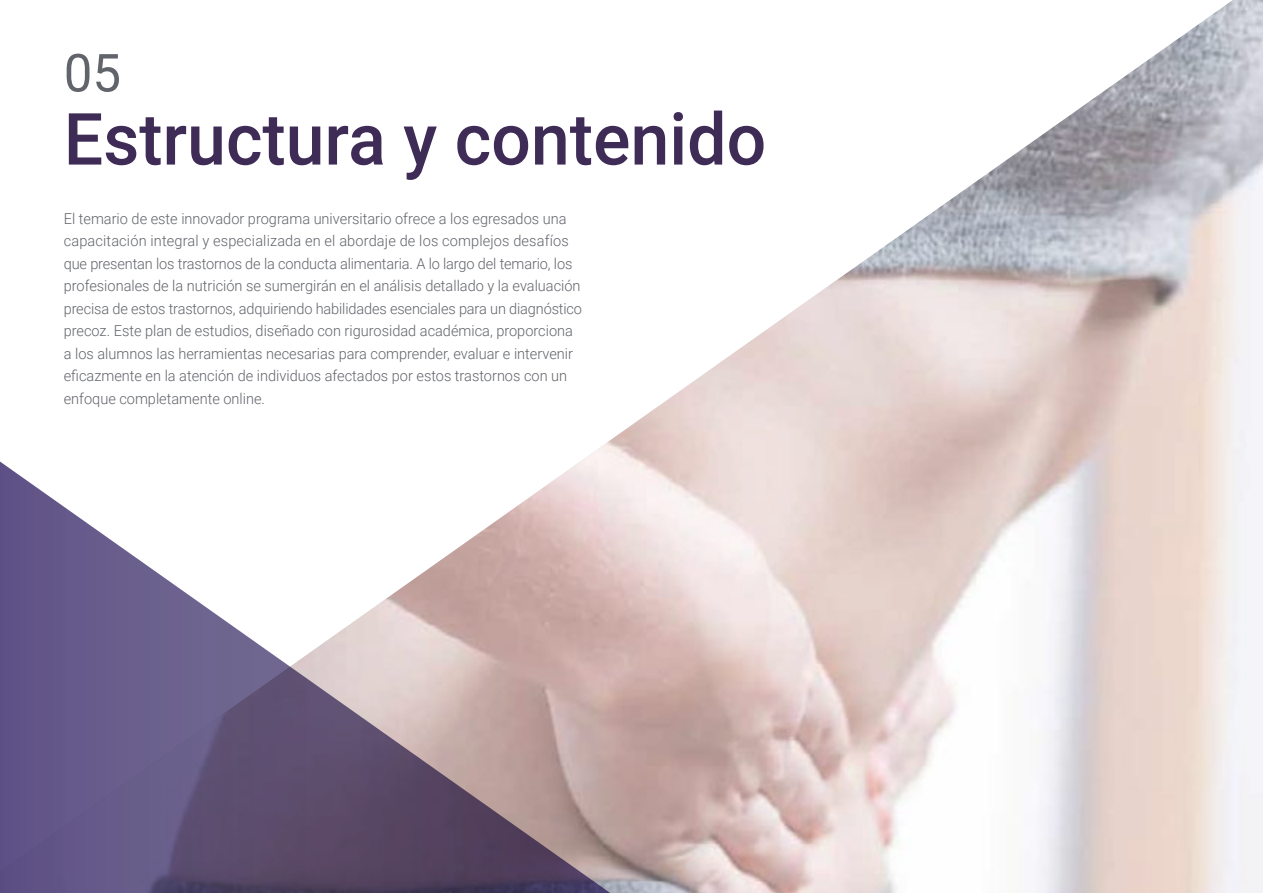
<style>
.page{position:relative;width:1263px;height:893px;background:#fff}
.page>*{position:absolute;margin:0;border:0;box-sizing:border-box;transform-origin:0 0}
.t1{font:500 72px "Roboto";color:#3e2b56}
.t2{font:52.5px "Roboto";color:#61646a}
.t3{font:300 15px/22.5px "Roboto";color:#61646a}
</style>
<div class="page">
<img style="left:602px;top:0;width:661px;height:893px">
<svg style="left:0;top:446px;width:640px;height:447px"></svg>
<h2 class="t2" style="left:64px;top:36px;width:59px">05</h2>
<h1 class="t1" style="left:64px;top:89px;width:704px">Estructura y contenido</h1>
<p class="t3" style="left:64px;top:207px;width:520px">El temario de este innovador programa universitario ofrece a los egresados una capacitación integral y especializada en el abordaje de los complejos desafíos que presentan los trastornos de la conducta alimentaria. A lo largo del temario, los profesionales de la nutrición se sumergirán en el análisis detallado y la evaluación precisa de estos trastornos, adquiriendo habilidades esenciales para un diagnóstico precoz. Este plan de estudios, diseñado con rigurosidad académica, proporciona a los alumnos las herramientas necesarias para comprender, evaluar e intervenir eficazmente en la atención de individuos afectados por estos trastornos con un enfoque completamente online.</p>
</div>
